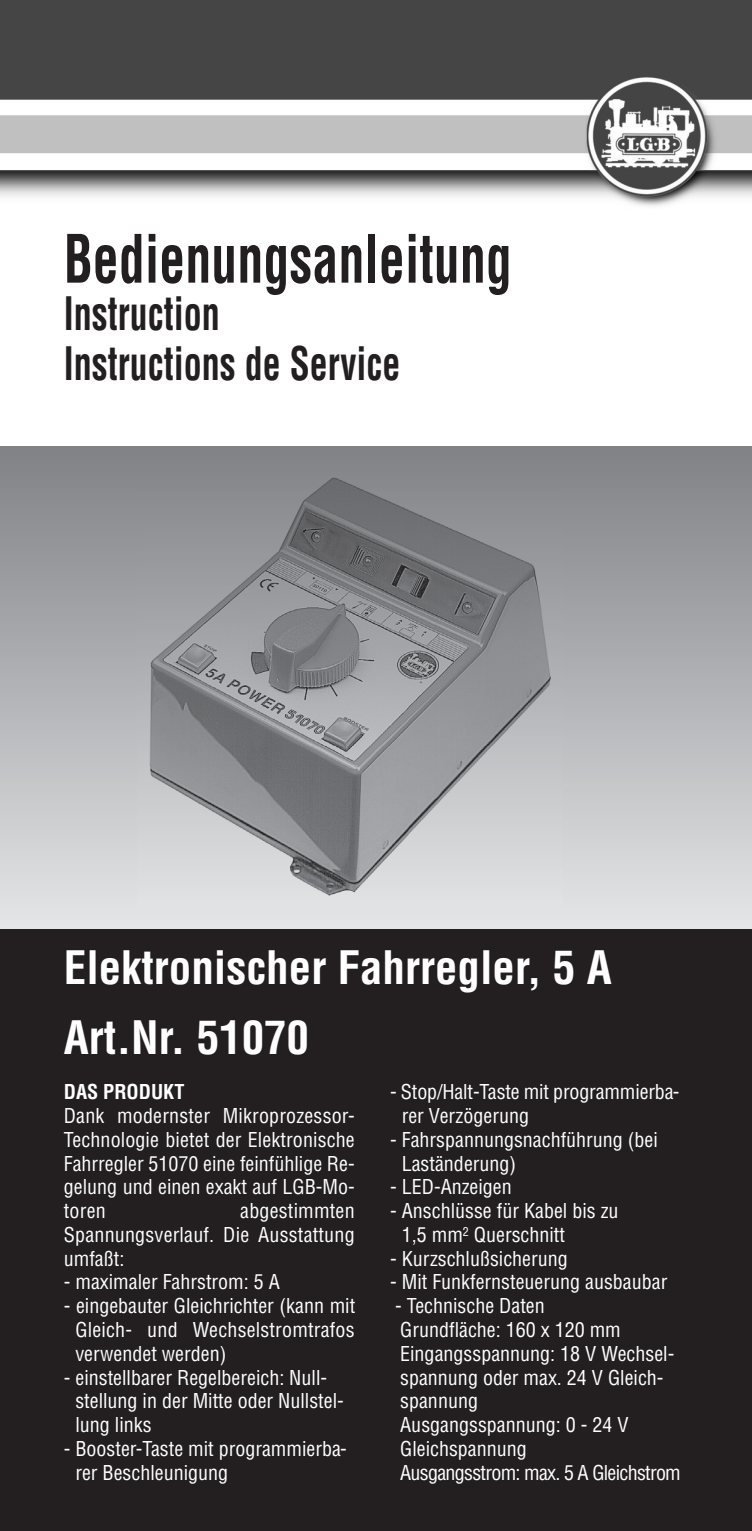
<style>
.page{position:relative;width:752px;height:1531px;background:#fff}
.page>*{position:absolute;margin:0;border:0;box-sizing:border-box;transform-origin:0 0}
.t1{font:700 condensed 65px "Helvetica";color:#231f20;scale:.8 1}
.t2{font:700 condensed 45px/70px "Helvetica";color:#fff}
.t3{font:700 condensed 45px/50px "Helvetica";color:#231f20;scale:.8 1}
.t4{font:condensed 20px/23.8px "Helvetica";color:#fff}
.t5{font:700 condensed 20px "Helvetica";color:#fff}
</style>
<div class="page">
<div style="left:0;top:928px;width:751px;height:603px;background:#231f20"></div>
<div style="left:0;top:446px;width:751px;height:482px;background:linear-gradient(to bottom,#7f8184,#e4e5e7)"></div>
<img style="left:137px;top:469px;width:425px;height:436px">
<img style="left:0;top:0;width:751px;height:206px">
<h1 class="t1" style="left:64px;top:234px;width:561px">Bedienungsanleitung</h1>
<h2 class="t3" style="left:64px;top:292px;width:422px">Instruction<br>Instructions de Service</h2>
<h2 class="t2" style="left:64px;top:936px;width:549px">Elektronischer Fahrregler, 5 A<br>Art.Nr. 51070</h2>
<p class="t5" style="left:64px;top:1084px;width:122px">DAS PRODUKT</p>
<p class="t4" style="left:64px;top:1106px;width:292px;text-align:justify">Dank modernster Mikroprozessor-Technologie bietet der Elektronische Fahrregler 51070 eine feinfühlige Re&shy;gelung und einen exakt auf LGB-Mo&shy;toren</p>
<p class="t4" style="left:64px;top:1201px;width:292px;text-align:justify;text-indent:176px">abgestimmten Spannungs verlauf. Die Ausstattung umfaßt:</p>
<p class="t4" style="left:64px;top:1272px;width:217px">- maximaler Fahrstrom: 5 A</p>
<p class="t4" style="left:75px;top:1296px;width:281px;text-align:justify;text-indent:-12px">- eingebauter Gleichrichter (kann mit Gleich- und Wechselstromtrafos verwendet werden)</p>
<p class="t4" style="left:75px;top:1367px;width:270px;text-indent:-12px">- einstellbarer Regelbereich: Null&shy;stellung in der Mitte oder Nullstel&shy;lung links</p>
<p class="t4" style="left:75px;top:1438px;width:273px;text-indent:-12px">- Booster-Taste mit programmier ba&shy;rer Beschleunigung</p>
<p class="t4" style="left:401px;top:1082px;width:279px;text-indent:-12px">- Stop/Halt-Taste mit programmierba&shy;rer Verzögerung</p>
<p class="t4" style="left:401px;top:1129px;width:257px;text-indent:-12px">- Fahrspannungsnachführung (bei<br>Laständerung)</p>
<p class="t4" style="left:390px;top:1177px;width:123px">- LED-Anzeigen</p>
<p class="t4" style="left:401px;top:1201px;width:218px;text-indent:-12px">- Anschlüsse für Kabel bis zu<br>1,5 mm<sup>2</sup> Querschnitt</p>
<p class="t4" style="left:390px;top:1248px;width:179px">- Kurzschlußsicherung</p>
<p class="t4" style="left:390px;top:1272px;width:278px">- Mit Funkfernsteuerung ausbaubar</p>
<p class="t4" style="left:395px;top:1296px;width:287px">- Technische Daten<br>Grundfläche: 160 x 120 mm<br>Eingangsspannung: 18 V Wechsel&shy;spannung oder max. 24 V Gleich&shy;spannung<br>Ausgangsspannung: 0 - 24 V<br>Gleich spannung<br>Ausgangsstrom: max. 5 A Gleich strom</p>
</div>
